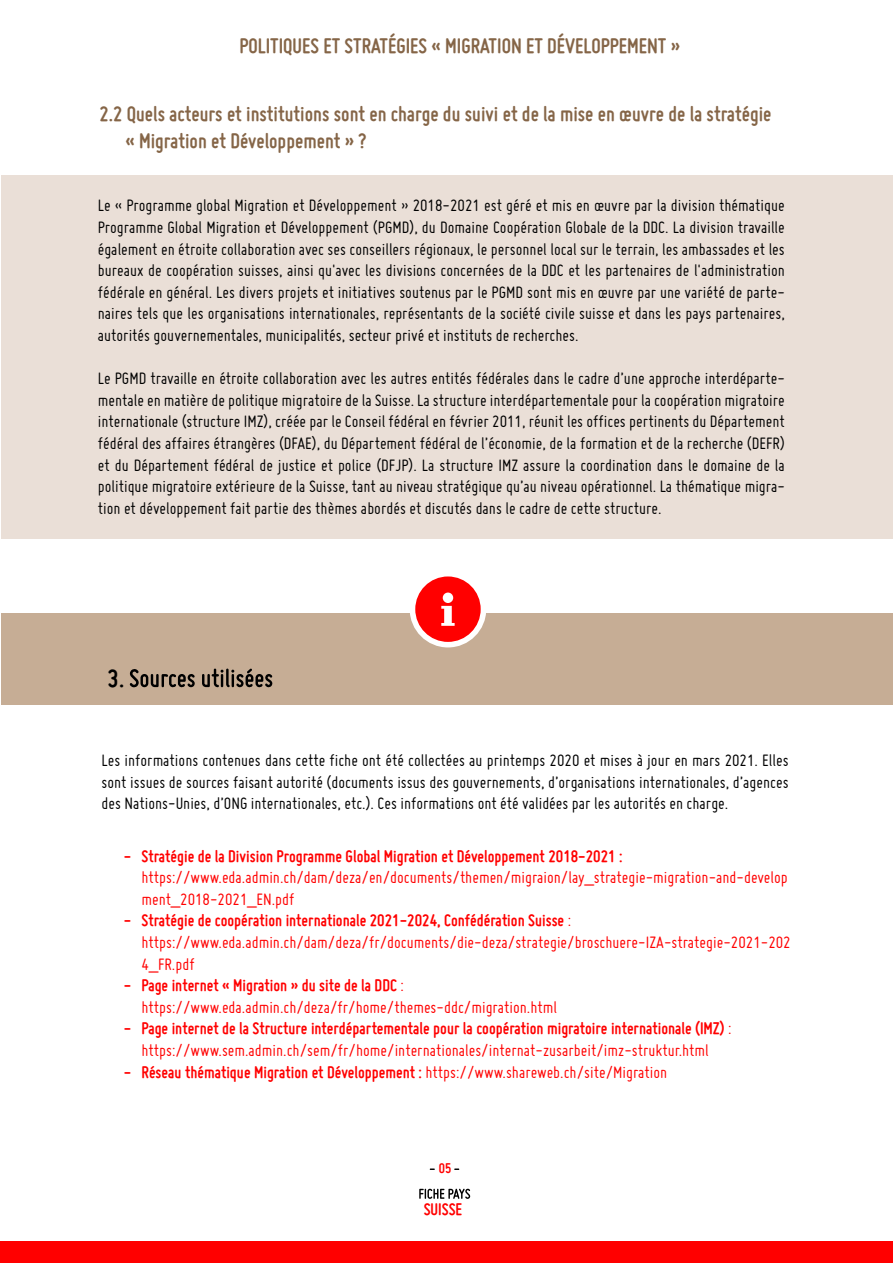
<style>
.page{position:relative;width:893px;height:1263px;background:#fff}
.page>*{position:absolute;margin:0;border:0;box-sizing:border-box;transform-origin:0 0}
.t1{font:700 27px "Miso";color:#000}
.t2{font:700 22.5px/27px "Miso";color:#856547}
.t3{font:18px/21.6px "Miso";color:#000;text-align:justify}
.t4{font:18px/21.6px "Miso";color:#f00}
.t5{font:700 18px "Miso";color:#f00}
.t6{font:700 15px "Miso";color:#f00}
.s1{font-weight:700}
</style>
<div class="page">
<div style="left:1px;top:176px;width:892px;height:363px;background:#eadfd7"></div>
<svg style="left:419px;top:1188px;width:51px;height:11px"></svg>
<div style="left:0;top:1242px;width:893px;height:21px;background:#f00"></div>
<div style="left:1px;top:613px;width:892px;height:54px;background:#c6ad95"></div>
<div style="left:1px;top:651px;width:892px;height:54px;background:#c6ad95"></div>
<svg style="left:130px;top:668px;width:142px;height:19px"></svg>
<div style="left:410px;top:571px;width:76px;height:76px;background:#fff;border-radius:50%"></div>
<div style="left:415px;top:576px;width:66px;height:66px;background:#f00;border-radius:50%"></div>
<svg style="left:441px;top:606px;width:14px;height:20px"></svg>
<div style="left:443px;top:592px;width:10px;height:11px;background:#fff;border-radius:50%"></div>
<p class="t2" style="left:240px;top:32px;width:442px">POLITIQUES ET STRATÉGIES « MIGRATION ET DÉVELOPPEMENT »</p>
<p class="t2" style="left:125px;top:100px;width:648px;text-indent:-26px">2.2 Quels acteurs et institutions sont en charge du suivi et de la mise en œuvre de la stratégie « Migration et Développement » ?</p>
<p class="t3" style="left:98px;top:195px;width:689px">Le « Programme global Migration et Développement » 2018-2021 est géré et mis en œuvre par la division thématique Programme Global Migration et Développement (PGMD), du Domaine Coopération Globale de la DDC. La division travaille également en étroite collaboration avec ses conseillers régionaux, le personnel local sur le terrain, les ambassades et les bureaux de coopération suisses, ainsi qu'avec les divisions concernées de la DDC et les partenaires de l'administration fédérale en général. Les divers projets et initiatives soutenus par le PGMD sont mis en œuvre par une variété de parte&shy;naires tels que les organisations internationales, représentants de la société civile suisse et dans les pays partenaires, autorités gouvernementales, municipalités, secteur privé et instituts de recherches.</p>
<p class="t3" style="left:98px;top:367px;width:689px">Le PGMD travaille en étroite collaboration avec les autres entités fédérales dans le cadre d’une approche interdéparte&shy;mentale en matière de politique migratoire de la Suisse. La structure interdépartementale pour la coopération migratoire internationale (structure IMZ), créée par le Conseil fédéral en février 2011, réunit les offices pertinents du Département fédéral des affaires étrangères (DFAE), du Département fédéral de l’économie, de la formation et de la recherche (DEFR) et du Département fédéral de justice et police (DFJP). La structure IMZ assure la coordination dans le domaine de la politique migratoire extérieure de la Suisse, tant au niveau stratégique qu’au niveau opérationnel. La thématique migra&shy;tion et développement fait partie des thèmes abordés et discutés dans le cadre de cette structure.</p>
<h1 class="t1" style="left:108px;top:663px;width:18px">3.</h1>
<p class="t3" style="left:102px;top:749px;width:689px">Les informations contenues dans cette fiche ont été collectées au printemps 2020 et mises à jour en mars 2021. Elles sont issues de sources faisant autorité (documents issus des gouvernements, d’organisations internationales, d’agences des Nations-Unies, d’ONG internationales, etc.). Ces informations ont été validées par les autorités en charge.</p>
<p class="t5" style="left:142px;top:845px;width:483px">Stratégie de la Division Programme Global Migration et Développement 2018-2021 :</p>
<p class="t4" style="left:142px;top:866px;width:651px">https://www.eda.admin.ch/dam/deza/en/documents/themen/migraion/lay_strategie-migration-and-develop ment_2018-2021_EN.pdf<br><span class="s1">Stratégie de coopération internationale 2021-2024, Confédération Suisse</span> : https://www.eda.admin.ch/dam/deza/fr/documents/die-deza/strategie/broschuere-IZA-strategie-2021-202<br>4_FR.pdf<br><span class="s1">Page internet « Migration » du site de la DDC</span> : https://www.eda.admin.ch/deza/fr/home/themes-ddc/migration.html<br><span class="s1">Page internet de la Structure interdépartementale pour la coopération migratoire internationale (IMZ)</span> : https://www.sem.admin.ch/sem/fr/home/internationales/internat-zusarbeit/imz-struktur.html<br><span class="s1">Réseau thématique Migration et Développement :</span> https://www.shareweb.ch/site/Migration</p>
<p class="t5" style="left:124px;top:845px;width:9px">-</p>
<p class="t5" style="left:124px;top:910px;width:9px">-</p>
<p class="t5" style="left:124px;top:975px;width:9px">-</p>
<p class="t5" style="left:124px;top:1018px;width:9px">-</p>
<p class="t5" style="left:124px;top:1061px;width:9px">-</p>
<p class="t6" style="left:439px;top:1160px;width:14px">05</p>
<p class="t5" style="left:424px;top:1199px;width:40px">SUISSE</p>
</div>
